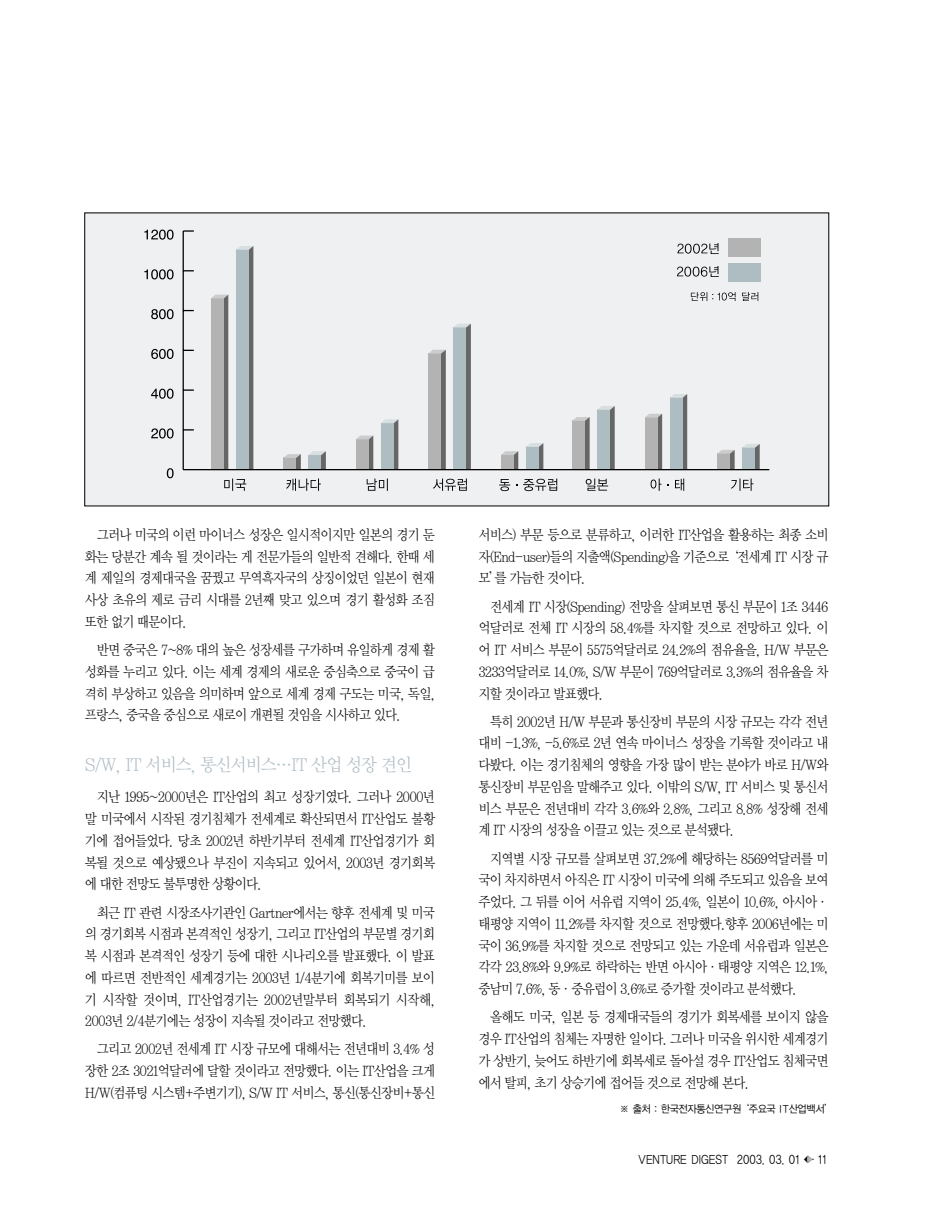
<style>
.page{position:relative;width:935px;height:1211px;background:#fff}
.page>*{position:absolute;margin:0;border:0;box-sizing:border-box;transform-origin:0 0}
.t1{font:18px "Y Mj O12";letter-spacing:-.115em;color:#aebbc4;scale:.95 1}
.t2{font:14.25px/21.8px "Y Mj O12";letter-spacing:-.115em;color:#000;text-align:justify;scale:.9 1}
.t3{font:12px "YGO12";letter-spacing:-.06em;color:#000;scale:.85 1}
.t4{font:10.5px "YGO12";letter-spacing:-.11em;color:#000;scale:.95 1}
</style>
<div class="page">
<div style="left:85px;top:213px;width:743px;height:293px;background:#eff0f2"></div>
<svg style="left:211px;top:295px;width:17px;height:174px;background:#a1a1a1"></svg>
<svg style="left:236px;top:246px;width:17px;height:223px;background:#9da9ad"></svg>
<svg style="left:428px;top:350px;width:18px;height:119px;background:#a0a0a0"></svg>
<svg style="left:453px;top:324px;width:18px;height:145px;background:#9ba6aa"></svg>
<svg style="left:572px;top:417px;width:17px;height:52px"></svg>
<svg style="left:597px;top:406px;width:17px;height:63px"></svg>
<svg style="left:645px;top:414px;width:17px;height:55px"></svg>
<svg style="left:670px;top:394px;width:17px;height:75px"></svg>
<svg style="left:717px;top:450px;width:17px;height:19px"></svg>
<svg style="left:742px;top:444px;width:17px;height:25px"></svg>
<svg style="left:501px;top:451px;width:17px;height:18px"></svg>
<svg style="left:526px;top:443px;width:17px;height:26px"></svg>
<svg style="left:356px;top:435px;width:17px;height:34px"></svg>
<svg style="left:381px;top:419px;width:17px;height:50px"></svg>
<svg style="left:283px;top:454px;width:18px;height:15px"></svg>
<svg style="left:308px;top:451px;width:18px;height:18px"></svg>
<svg style="left:167px;top:468px;width:6px;height:10px"></svg>
<svg style="left:151px;top:428px;width:22px;height:10px"></svg>
<svg style="left:151px;top:389px;width:22px;height:10px"></svg>
<svg style="left:151px;top:349px;width:22px;height:10px"></svg>
<svg style="left:151px;top:309px;width:22px;height:10px"></svg>
<svg style="left:144px;top:269px;width:29px;height:10px"></svg>
<svg style="left:144px;top:229px;width:29px;height:11px"></svg>
<hr style="left:182px;top:231px;width:2px;height:238px;background:#000">
<svg style="left:184px;top:389px;width:10px;height:2px"></svg>
<svg style="left:183px;top:230px;width:11px;height:2px"></svg>
<hr style="left:183px;top:469px;width:586px;height:1px;background:#000">
<div style="left:728px;top:238px;width:33px;height:18px;background:#b3b3b3"></div>
<div style="left:728px;top:263px;width:33px;height:18px;background:#adbdc2"></div>
<svg style="left:677px;top:243px;width:41px;height:11px"></svg>
<svg style="left:677px;top:266px;width:41px;height:11px"></svg>
<svg style="left:691px;top:292px;width:44px;height:9px"></svg>
<svg style="left:742px;top:292px;width:16px;height:9px"></svg>
<svg style="left:224px;top:478px;width:22px;height:13px"></svg>
<svg style="left:286px;top:478px;width:35px;height:13px"></svg>
<svg style="left:366px;top:478px;width:22px;height:13px"></svg>
<svg style="left:433px;top:478px;width:34px;height:13px"></svg>
<svg style="left:499px;top:479px;width:11px;height:12px"></svg>
<svg style="left:523px;top:478px;width:34px;height:13px"></svg>
<svg style="left:585px;top:478px;width:23px;height:13px"></svg>
<svg style="left:650px;top:478px;width:11px;height:13px"></svg>
<svg style="left:675px;top:478px;width:9px;height:13px"></svg>
<svg style="left:731px;top:478px;width:22px;height:13px"></svg>
<p class="t2" style="left:84px;top:524px;width:391px;text-indent:12px">그러나 미국의 이런 마이너스 성장은 일시적이지만 일본의 경기 둔 화는 당분간 계속 될 것이라는 게 전문가들의 일반적 견해다. 한때 세 계 제일의 경제대국을 꿈꿨고 무역흑자국의 상징이었던 일본이 현재 사상 초유의 제로 금리 시대를 2년째 맞고 있으며 경기 활성화 조짐 또한 없기 때문이다.</p>
<p class="t2" style="left:84px;top:639px;width:391px;text-indent:12px">반면 중국은 7~8% 대의 높은 성장세를 구가하며 유일하게 경제 활 성화를 누리고 있다. 이는 세계 경제의 새로운 중심축으로 중국이 급 격히 부상하고 있음을 의미하며 앞으로 세계 경제 구도는 미국, 독일, 프랑스, 중국을 중심으로 새로이 개편될 것임을 시사하고 있다.</p>
<p class="t1" style="left:84px;top:756px;width:347px">S/W, IT 서비스, 통신서비스…IT 산업 성장 견인</p>
<p class="t2" style="left:84px;top:787px;width:391px;text-indent:12px">지난 1995~2000년은 IT산업의 최고 성장기였다. 그러나 2000년 말 미국에서 시작된 경기침체가 전세계로 확산되면서 IT산업도 불황 기에 접어들었다. 당초 2002년 하반기부터 전세계 IT산업경기가 회 복될 것으로 예상됐으나 부진이 지속되고 있어서, 2003년 경기회복 에 대한 전망도 불투명한 상황이다.</p>
<p class="t2" style="left:84px;top:902px;width:391px;text-indent:12px">최근 IT 관련 시장조사기관인 Gartner에서는 향후 전세계 및 미국 의 경기회복 시점과 본격적인 성장기, 그리고 IT산업의 부문별 경기회 복 시점과 본격적인 성장기 등에 대한 시나리오를 발표했다. 이 발표 에 따르면 전반적인 세계경기는 2003년 1/4분기에 회복기미를 보이 기 시작할 것이며, IT산업경기는 2002년말부터 회복되기 시작해, 2003년 2/4분기에는 성장이 지속될 것이라고 전망했다.</p>
<p class="t2" style="left:84px;top:1039px;width:391px;text-indent:12px">그리고 2002년 전세계 IT 시장 규모에 대해서는 전년대비 3.4% 성 장한 2조 3021억달러에 달할 것이라고 전망했다. 이는 IT산업을 크게 H/W(컴퓨팅 시스템+주변기기), S/W IT 서비스, 통신(통신장비+통신</p>
<p class="t2" style="left:478px;top:524px;width:391px">서비스) 부문 등으로 분류하고, 이러한 IT산업을 활용하는 최종 소비 자(End-user)들의 지출액(Spending)을 기준으로‘전세계 IT 시장 규 모’를 가늠한 것이다.</p>
<p class="t2" style="left:478px;top:596px;width:391px;text-indent:12px">전세계 IT 시장(Spending) 전망을 살펴보면 통신 부문이 1조 3446 억달러로 전체 IT 시장의 58.4%를 차지할 것으로 전망하고 있다. 이 어 IT 서비스 부문이 5575억달러로 24.2%의 점유율을, H/W 부문은 3233억달러로 14.0%, S/W 부문이 769억달러로 3.3%의 점유율을 차 지할 것이라고 발표했다.</p>
<p class="t2" style="left:478px;top:711px;width:391px;text-indent:12px">특히 2002년 H/W 부문과 통신장비 부문의 시장 규모는 각각 전년 대비 -1.3%, -5.6%로 2년 연속 마이너스 성장을 기록할 것이라고 내 다봤다. 이는 경기침체의 영향을 가장 많이 받는 분야가 바로 H/W와 통신장비 부문임을 말해주고 있다. 이밖의 S/W, IT 서비스 및 통신서 비스 부문은 전년대비 각각 3.6%와 2.8%, 그리고 8.8% 성장해 전세 계 IT 시장의 성장을 이끌고 있는 것으로 분석됐다.</p>
<p class="t2" style="left:478px;top:848px;width:391px;text-indent:12px">지역별 시장 규모를 살펴보면 37.2%에 해당하는 8569억달러를 미 국이 차지하면서 아직은 IT 시장이 미국에 의해 주도되고 있음을 보여 주었다. 그 뒤를 이어 서유럽 지역이 25.4%, 일본이 10.6%, 아시아· 태평양 지역이 11.2%를 차지할 것으로 전망했다.향후 2006년에는 미 국이 36.9%를 차지할 것으로 전망되고 있는 가운데 서유럽과 일본은 각각 23.8%와 9.9%로 하락하는 반면 아시아·태평양 지역은 12.1%, 중남미 7.6%, 동·중유럽이 3.6%로 증가할 것이라고 분석했다.</p>
<p class="t2" style="left:478px;top:1007px;width:391px;text-indent:12px">올해도 미국, 일본 등 경제대국들의 경기가 회복세를 보이지 않을 경우 IT산업의 침체는 자명한 일이다. 그러나 미국을 위시한 세계경기 가 상반기, 늦어도 하반기에 회복세로 돌아설 경우 IT산업도 침체국면 에서 탈피, 초기 상승기에 접어들 것으로 전망해 본다.</p>
<p class="t4" style="left:619px;top:1103px;width:227px">※ 출처 : 한국전자통신연구원‘주요국 I T산업백서’</p>
<p class="t3" style="left:638px;top:1153px;width:192px">VENTURE DIGEST 2003. 03. 01</p>
<p class="t3" style="left:817px;top:1153px;width:12px">11</p>
</div>
